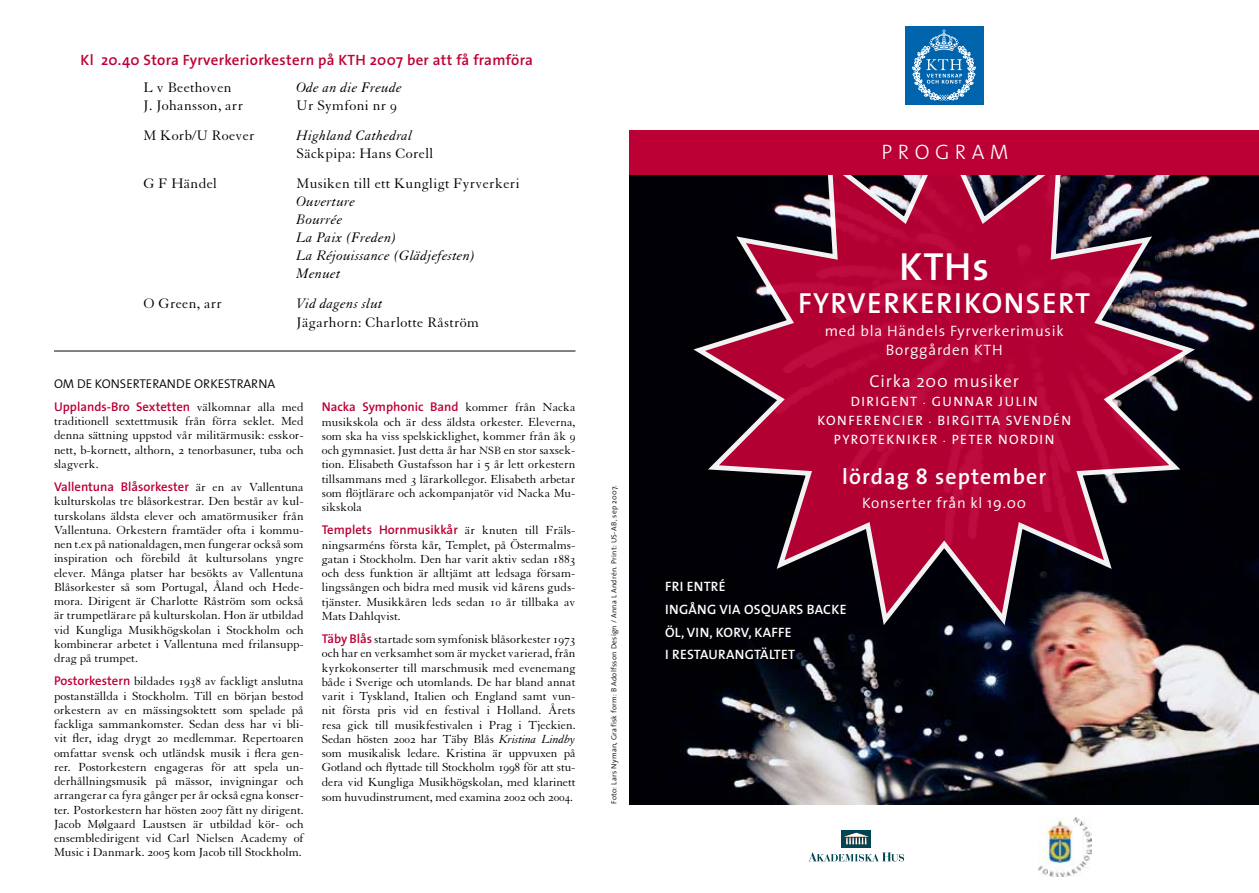
<style>
.page{position:relative;width:1259px;height:893px;background:#fff}
.page>*{position:absolute;margin:0;border:0;box-sizing:border-box;transform-origin:0 0}
.t1{font:600 39.45px "The Sans";color:#fff}
.t2{font:600 29.25px "The Sans";letter-spacing:.05em;color:#fff}
.t3{font:600 21.9px "The Sans";letter-spacing:.05em;color:#fff}
.t4{font:300 21px "The Sans";color:#fff}
.t5{font:300 17.4px "The Sans";letter-spacing:.05em;color:#fff}
.t6{font:300 15.15px/19px "The Sans";letter-spacing:.05em;color:#fff;text-align:center}
.t7{font:15px "Granjon";letter-spacing:.02em;color:#000}
.t8{font:italic 15px/18px "Granjon";letter-spacing:.02em;color:#000}
.t9{font:600 15px "The Sans";letter-spacing:.02em;color:#bc0036}
.t10{font:13.65px/19px "The Sans Caps";letter-spacing:.1em;color:#fff;text-align:center}
.t11{font:600 13.65px/22.6px "The Sans";letter-spacing:.02em;color:#fff}
.t12{font:12.75px/14.2px "Granjon";color:#000;text-align:justify}
.t13{font:600 12.75px/23.2px "The Sans";color:#bc0036}
.t14{font:300 12.75px "The Sans";letter-spacing:-.005em;color:#000}
.t15{font:300 7.5px "The Sans";letter-spacing:.035em;color:#000}
.s1{font-family:"Granjon SC"}
.s2{font-weight:300;color:#000}
.s3{font-family:"Granjon";font-weight:400;color:#000}
.s4{font-family:"The Sans";font-weight:600;color:#bc0036}
.s5{font-size:11.55px}
.s6{font-style:italic}
.s7{font-family:"Granjon"}
</style>
<div class="page">
<img style="left:629px;top:174px;width:630px;height:631px">
<svg style="left:692px;top:174px;width:503px;height:452px;background:#721332"></svg>
<div style="left:841px;top:830px;width:30px;height:17px;background:#004652"></div>
<svg style="left:844px;top:833px;width:25px;height:12px"></svg>
<svg style="left:808px;top:852px;width:96px;height:10px"></svg>
<img style="left:1039px;top:818px;width:52px;height:58px">
<div style="left:905px;top:27px;width:78px;height:78px;background:#0064ad"></div>
<svg style="left:912px;top:29px;width:64px;height:72px"></svg>
<div style="left:629px;top:130px;width:630px;height:44px;background:#bc0036"></div>
<hr style="left:54px;top:350px;width:521px;height:2px;background:#58585a">
<p class="t9" style="left:81px;top:47px;width:454px">Kl 20.40 Stora Fyrverkeriorkestern på KTH 2007 ber att få framföra</p>
<p class="t7" style="left:144px;top:79px;width:90px">L v Beethoven</p>
<p class="t8" style="left:297px;top:79px;width:107px">Ode an die Freude</p>
<p class="t7" style="left:144px;top:97px;width:101px">J. Johansson, arr</p>
<p class="t7" style="left:297px;top:97px;width:102px">Ur Symfoni nr <span class="s1">9</span></p>
<p class="t7" style="left:144px;top:127px;width:113px">M Korb/U Roever</p>
<p class="t8" style="left:297px;top:127px;width:117px">Highland Cathedral</p>
<p class="t7" style="left:297px;top:145px;width:138px">Säckpipa: Hans Corell</p>
<p class="t7" style="left:144px;top:175px;width:75px">G F Händel</p>
<p class="t7" style="left:297px;top:175px;width:224px">Musiken till ett Kungligt Fyrverkeri</p>
<p class="t8" style="left:297px;top:193px;width:180px">Ouverture<br>Bourrée<br>La Paix (Freden)<br>La Réjouissance (Glädjefesten)<br>Menuet</p>
<p class="t7" style="left:144px;top:295px;width:80px">O Green, arr</p>
<p class="t8" style="left:297px;top:295px;width:88px">Vid dagens slut</p>
<p class="t7" style="left:297px;top:315px;width:184px">Jägarhorn: Charlotte Råström</p>
<p class="t13" style="left:54px;top:371px;width:251px;text-indent:131px"><span class="s2">e orkestrarna<br></span>U pplands-Bro Sextetten <span class="s3">välkomnar alla med</span></p>
<p class="t12" style="left:54px;top:414px;width:251px">traditionell sextettmusik från förra seklet. Med denna sättning uppstod vår militärmusik: esskor&shy;nett, b-kornett, althorn, <span class="s1">2</span> tenorbasuner, tuba och slagverk.</p>
<p class="t13" style="left:54px;top:475px;width:251px">Vallentuna Blåsorkester <span class="s3">är en av Vallentuna</span></p>
<p class="t12" style="left:54px;top:495px;width:251px">kulturskolas tre blåsorkestrar. Den består av kul&shy;turskolans äldsta elever och amatörmusiker från Vallentuna. Orkestern framtäder ofta i kommu&shy;nen t.ex på nationaldagen, men fungerar också som inspiration och förebild åt kultursolans yngre elever. Många platser har besökts av Vallentuna Blåsorkester så som Portugal, Åland och Hede&shy;mora. Dirigent är Charlotte Råström som också är trumpetlärare på kulturskolan. Hon är utbildad vid Kungliga Musikhögskolan i Stockholm och kombinerar arbetet i Vallentuna med frilansupp&shy;drag på trumpet.</p>
<p class="t12" style="left:54px;top:675px;width:251px"><span class="s4">Postorkestern</span> bildades <span class="s1">1938</span> av fackligt anslutna postanställda i Stockholm. Till en början bestod orkestern av en mässingsoktett som spelade på fackliga sammankomster. Sedan dess har vi bli&shy;vit fler, idag drygt <span class="s1">20</span> medlemmar. Repertoaren omfattar svensk och utländsk musik i flera gen&shy;rer. Postorkestern engageras för att spela un&shy;derhållningsmusik på mässor, invigningar och arrangerar ca fyra gånger per år också egna konser&shy;ter. Postorkestern har hösten <span class="s1">2007</span> fått ny dirigent.<br>Jacob Mølgaard Laustsen är utbildad kör- och ensembledirigent vid Carl Nielsen Academy of Music i Danmark. <span class="s1">2005</span> kom Jacob till Stockholm.</p>
<p class="t14" style="left:54px;top:373px;width:50px">Om de kons</p>
<p class="t14" style="left:126px;top:373px;width:43px">erterand</p>
<p class="t13" style="left:322px;top:395px;width:255px">Nacka Symphonic Band <span class="s3">kommer från Nacka</span></p>
<p class="t12" style="left:322px;top:415px;width:255px">musikskola och är dess äldsta orkester. Eleverna, som ska ha viss spelskicklighet, kommer från åk <span class="s1">9 </span>och gymnasiet. Just detta år har <span class="s5">NSB</span> en stor saxsek&shy;tion. Elisabeth Gustafsson har i <span class="s1">5</span> år lett orkestern tillsammans med <span class="s1">3</span> lärarkollegor. Elisabeth arbetar som flöjtlärare och ackompanjatör vid Nacka Mu&shy;sikskola</p>
<p class="t13" style="left:322px;top:518px;width:255px">Templets Hornmusikkår <span class="s3">är knuten till Fräls-</span></p>
<p class="t12" style="left:322px;top:538px;width:255px">ningsarméns första kår, Templet, på Östermalms&shy;gatan i Stockholm. Den har varit aktiv sedan <span class="s1">1883 </span>och dess funktion är alltjämt att ledsaga försam&shy;lingssången och bidra med musik vid kårens guds&shy;tjänster. Musikkåren leds sedan <span class="s1">10</span> år tillbaka av Mats Dahlqvist.</p>
<p class="t12" style="left:322px;top:632px;width:255px"><span class="s4">Täby Blås</span> startade som symfonisk blåsorkester <span class="s1">1973 </span>och har en verksamhet som är mycket varierad, från kyrkokonserter till marschmusik med evenemang både i Sverige och utomlands. De har bland annat varit i Tyskland, Italien och England samt vun&shy;nit första pris vid en festival i Holland. Årets resa gick till musikfestivalen i Prag i Tjeckien.<br>Sedan hösten <span class="s1">2002</span> har Täby Blås <span class="s6">Kristina Lindby </span>som musikalisk ledare. Kristina är uppvuxen på Gotland och flyttade till Stockholm <span class="s1">1998</span> för att stu&shy;dera vid Kungliga Musikhögskolan, med klarinett som huvudinstrument, med examina <span class="s1">2002</span> och <span class="s1">2004</span>.</p>
<p class="t15" style="left:608px;top:804px;width:321px;rotate:-90deg">Foto: Lars Nyman, Grafisk form: B Adolfsson Design / Anna L Andrén. Print: US-AB, sep 2007.</p>
<h3 class="t4" style="left:881px;top:134px;width:129px">P R O G R A M</h3>
<h1 class="t1" style="left:899px;top:234px;width:91px">KTHs</h1>
<h2 class="t2" style="left:798px;top:278px;width:293px">FYRVERKERIKONSERT</h2>
<p class="t6" style="left:824px;top:321px;width:240px">med bla Händels Fyrverkerimusik<br>Borggården KTH</p>
<h3 class="t5" style="left:869px;top:366px;width:151px">Cirka 200 musiker</h3>
<p class="t10" style="left:817px;top:391px;width:255px">DIRIGENT <span class="s7">·</span> GUNNAR JULIN<br>KONFERENCIER <span class="s7">·</span> BIRGITTA SVENDÉN<br>PYROTEKNIKER <span class="s7">·</span> PETER NORDIN</p>
<h3 class="t3" style="left:842px;top:458px;width:206px">lördag 8 september</h3>
<p class="t6" style="left:862px;top:493px;width:165px">Konserter från kl 19.00</p>
<p class="t11" style="left:665px;top:575px;width:174px;text-indent:54px">é<br>In gån g via Osquars backe<br>Öl, vin, KORV, KAFFE<br>I RESTAU RANGTÄLTET</p>
<p class="t11" style="left:665px;top:575px;width:31px">fri entr</p>
</div>
